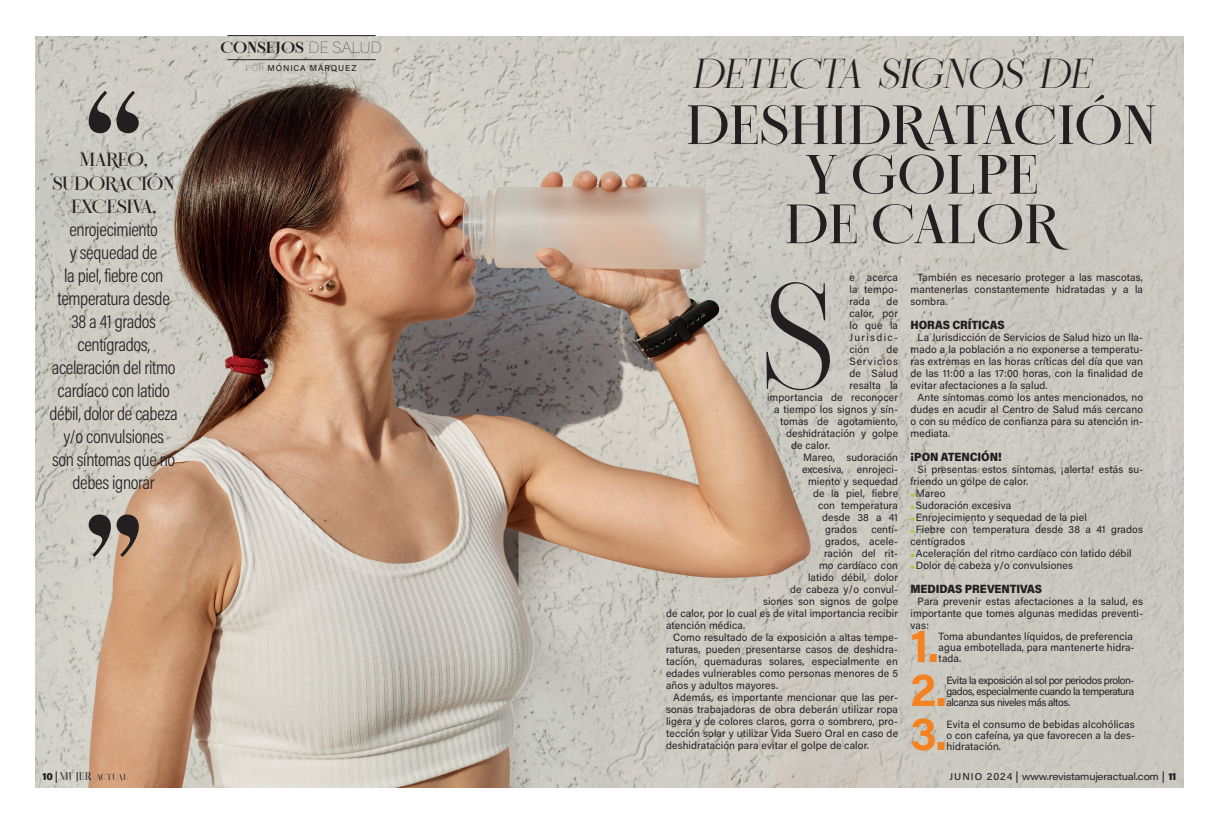
<style>
.page{position:relative;width:1219px;height:823px;background:#fff}
.page>*{position:absolute;margin:0;border:0;box-sizing:border-box;transform-origin:0 0}
.t1{font:150.3px "NT Epika";color:#231f20;scale:.94 1}
.t2{font:500 55.2px "NT Epika";letter-spacing:-.01em;color:#231f20}
.t3{font:45.1px "Acumin Variable Concept";color:#f58220}
.t4{font:italic 41.7px "NT Epika";color:#231f20}
.t5{font:19px/23px "Acumin Variable Concept";letter-spacing:-.125em;color:#231f20;text-align:center}
.t6{font:700 16px "NT Epika";letter-spacing:-.01em;color:#231f20}
.t7{font:12px "Acumin Variable Concept";letter-spacing:.01em;color:#231f20}
.t8{font:12px "Acumin Variable Concept";letter-spacing:-.015em;color:#231f20}
.t9{font:11px "Salvalyn";letter-spacing:-.03em;color:#231f20}
.t10{font:10.5px/12px "Acumin Variable Concept";letter-spacing:.03em;color:#231f20;text-align:justify}
.t11{font:10.5px "Acumin Variable Concept";letter-spacing:.105em;color:#231f20}
.t12{font:10px "Acumin Variable Concept";letter-spacing:.075em;color:#231f20}
.t13{font:8.5px "Acumin Variable Concept";letter-spacing:.115em;color:#231f20}
.s1{font-family:"NT Epika";font-weight:500}
.s2{font-family:"Acumin Variable Concept";font-weight:400}
.s3{color:#a6ce39}
.s4{font-family:"Acumin Variable Concept";font-size:10px}
.s5{font-family:"Acumin Variable Concept"}
.s6{font-size:11px}
</style>
<div class="page">
<img style="left:35px;top:36px;width:1148px;height:751px">
<hr style="left:228px;top:35px;width:148px;height:1px;background:#231f20">
<hr style="left:228px;top:59px;width:148px;height:1px;background:#231f20">
<svg style="left:83px;top:91px;width:56px;height:42px;background:#86847f"></svg>
<svg style="left:89px;top:514px;width:55px;height:42px;background:#897a6e"></svg>
<p class="t5" style="left:49px;top:147px;width:132px"><span class="s1">MAREO,<br>SUDORACIÓN<br>EXCESIVA, </span>enrojecimiento<br>y sequedad de<br>la piel, fiebre con temperatura desde<br>38 a 41 grados centígrados, aceleración del ritmo cardíaco con latido débil, dolor de cabeza y/o convulsiones son síntomas que no debes ignorar</p>
<p class="t6" style="left:221px;top:38px;width:163px">CONSEJOS <span class="s2">DE SALUD</span></p>
<p class="t13" style="left:246px;top:62px;width:112px">POR MÓNICA MÁRQUEZ</p>
<p class="t4" style="left:691px;top:50px;width:410px">DETECTA SIGNOS DE</p>
<p class="t2" style="left:686px;top:94px;width:473px">DESHIDRATACIÓN</p>
<p class="t2" style="left:804px;top:143px;width:236px">Y GOLPE</p>
<p class="t2" style="left:785px;top:193px;width:275px">DE CALOR</p>
<p class="t1" style="left:761px;top:253px;width:81px">S</p>
<p class="t10" style="left:849px;top:270px;width:50px">e acerca la tempo&shy;rada</p>
<p class="t10" style="left:849px;top:294px;width:50px;text-indent:37px">de calor, por lo que la Jurisdic&shy;ción</p>
<p class="t10" style="left:887px;top:342px;width:13px">de</p>
<p class="t11" style="left:849px;top:353px;width:50px">Servicios</p>
<p class="t10" style="left:849px;top:366px;width:50px">de Salud</p>
<p class="t10" style="left:849px;top:378px;width:50px">resalta la</p>
<p class="t10" style="left:767px;top:390px;width:132px">importancia de reconocer</p>
<p class="t10" style="left:774px;top:402px;width:125px">a tiempo los signos y sín-</p>
<p class="t10" style="left:780px;top:414px;width:119px">tomas de agotamiento,</p>
<p class="t10" style="left:786px;top:426px;width:113px">deshidratación y golpe</p>
<p class="t10" style="left:791px;top:438px;width:40px">de calor.</p>
<p class="t10" style="left:802px;top:450px;width:97px">Mareo, sudoración excesiva,</p>
<p class="t10" style="left:857px;top:462px;width:43px">enrojeci-</p>
<p class="t10" style="left:808px;top:474px;width:91px">miento y sequedad</p>
<p class="t10" style="left:813px;top:486px;width:86px">de la piel, fiebre</p>
<p class="t10" style="left:818px;top:498px;width:81px">con temperatura</p>
<p class="t10" style="left:822px;top:510px;width:77px">desde 38 a 41</p>
<p class="t10" style="left:825px;top:522px;width:33px">grados</p>
<p class="t10" style="left:871px;top:522px;width:28px">centí-</p>
<p class="t10" style="left:825px;top:534px;width:74px">grados, acele-</p>
<p class="t10" style="left:824px;top:546px;width:75px">ración del rit-</p>
<p class="t10" style="left:819px;top:558px;width:80px">mo cardíaco con</p>
<p class="t10" style="left:808px;top:570px;width:91px">latido débil, dolor</p>
<p class="t10" style="left:790px;top:582px;width:109px">de cabeza y/o convul-</p>
<p class="t10" style="left:763px;top:594px;width:136px">siones son signos de golpe</p>
<p class="t10" style="left:666px;top:606px;width:233px">de calor, por lo cual es de vital importancia recibir</p>
<p class="t10" style="left:666px;top:618px;width:80px">atención médica.</p>
<p class="t10" style="left:666px;top:630px;width:233px;text-indent:7px">Como resultado de la exposición a altas tempe&shy;raturas, pueden presentarse casos de deshidra&shy;tación, quemaduras solares, especialmente en edades vulnerables como personas menores de 5 años y adultos mayores.</p>
<p class="t10" style="left:666px;top:690px;width:233px;text-indent:7px">Además, es importante mencionar que las per&shy;sonas trabajadoras de obra deberán utilizar ropa ligera y de colores claros, gorra o sombrero, pro&shy;tección solar y utilizar Vida Suero Oral en caso de deshidratación para evitar el golpe de calor.</p>
<p class="t10" style="left:910px;top:270px;width:234px;text-indent:7px">También es necesario proteger a las mascotas, mantenerlas constantemente hidratadas y a la sombra.</p>
<p class="t7" style="left:910px;top:316px;width:95px">HORAS CRÍTICAS</p>
<p class="t10" style="left:910px;top:330px;width:234px;text-indent:7px">La Jurisdicción de Servicios de Salud hizo un lla&shy;mado a la población a no exponerse a temperatu&shy;ras extremas en las horas críticas del día que van de las 11:00 a las 17:00 horas, con la finalidad de evitar afectaciones a la salud.</p>
<p class="t10" style="left:910px;top:390px;width:234px;text-indent:7px">Ante síntomas como los antes mencionados, no dudes en acudir al Centro de Salud más cercano o con su médico de confianza para su atención in&shy;mediata.</p>
<p class="t8" style="left:910px;top:448px;width:92px">¡PON ATENCIÓN!</p>
<p class="t10" style="left:910px;top:462px;width:234px;text-indent:7px">Si presentas estos síntomas, ¡alerta! estás su&shy;friendo un golpe de calor.</p>
<p class="t10" style="left:910px;top:486px;width:36px"><span class="s3">●</span> Mareo</p>
<p class="t10" style="left:910px;top:498px;width:102px"><span class="s3">●</span> Sudoración excesiva</p>
<p class="t10" style="left:910px;top:510px;width:178px"><span class="s3">●</span> Enrojecimiento y sequedad de la piel</p>
<p class="t10" style="left:910px;top:522px;width:234px"><span class="s3">●</span> Fiebre con temperatura desde 38 a 41 grados centígrados</p>
<p class="t10" style="left:910px;top:546px;width:222px"><span class="s3">●</span> Aceleración del ritmo cardíaco con latido débil</p>
<p class="t10" style="left:910px;top:558px;width:164px"><span class="s3">●</span> Dolor de cabeza y/o convulsiones</p>
<p class="t7" style="left:910px;top:580px;width:133px">MEDIDAS PREVENTIVAS</p>
<p class="t10" style="left:910px;top:594px;width:234px;text-indent:7px">Para prevenir estas afectaciones a la salud, es importante que tomes algunas medidas preventi&shy;vas:</p>
<p class="t3" style="left:910px;top:615px;width:26px">1.</p>
<p class="t10" style="left:939px;top:630px;width:197px;line-height:11px;text-align:left">Toma abundantes líquidos, de preferencia agua embotellada, para mantenerte hidra&shy;tada.</p>
<p class="t3" style="left:910px;top:659px;width:34px">2.</p>
<p class="t10" style="left:946px;top:674px;width:189px;line-height:11px">Evita la exposición al sol por periodos prolon&shy;gados, especialmente cuando la temperatura alcanza sus niveles más altos.</p>
<p class="t3" style="left:910px;top:703px;width:34px">3.</p>
<p class="t10" style="left:946px;top:718px;width:190px;line-height:11px">Evita el consumo de bebidas alcohólicas o con cafeína, ya que favorecen a la des&shy;hidratación.</p>
<p class="t9" style="left:43px;top:771px;width:88px"><span class="s4">10</span> <span class="s5">|</span> MUJER actual</p>
<p class="t12" style="left:949px;top:769px;width:228px">JUNIO 2024 <span class="s6">|</span> www.revistamujeractual.com <span class="s6">|</span> 11</p>
</div>
